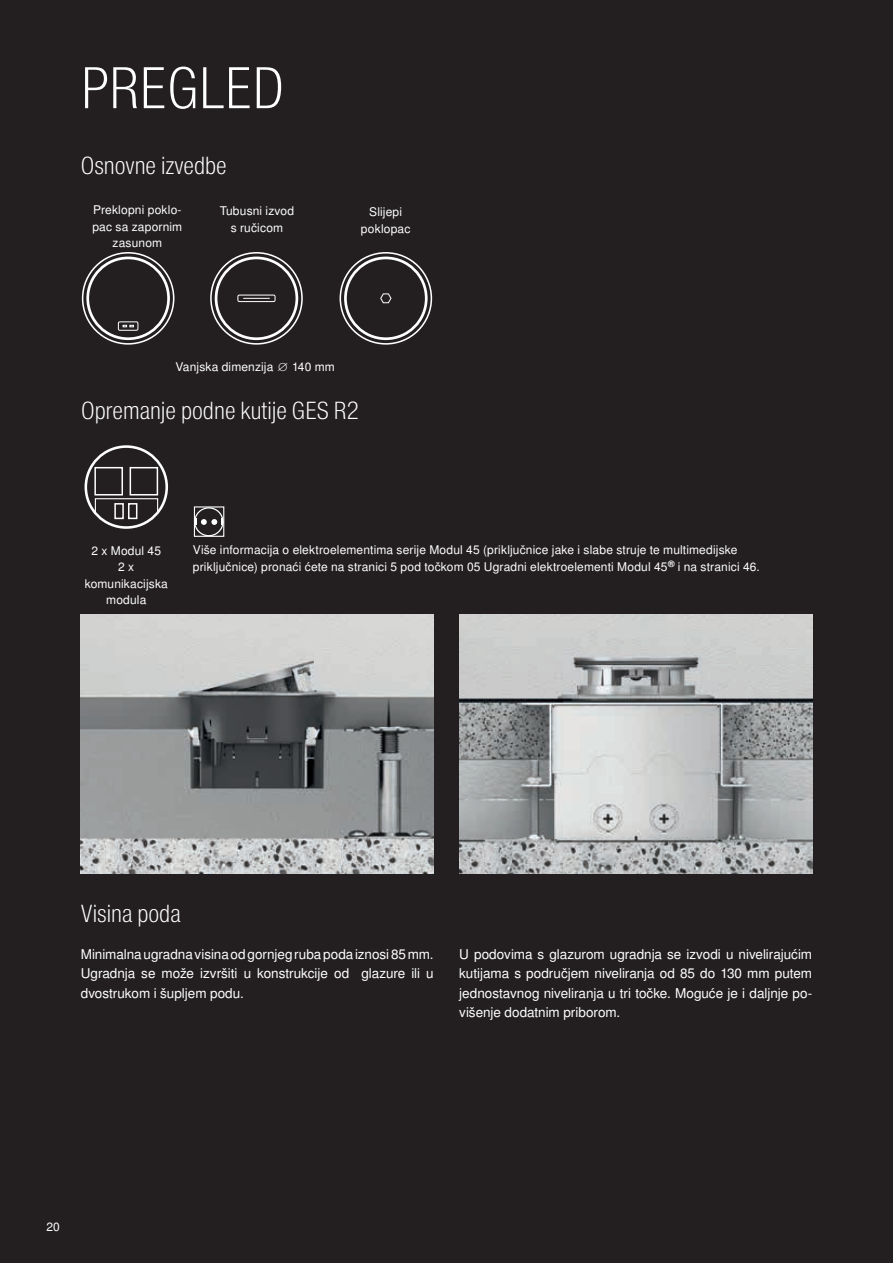
<style>
.page{position:relative;width:893px;height:1263px;background:#231f20}
.page>*{position:absolute;margin:0;border:0;box-sizing:border-box;transform-origin:0 0}
.t1{font:57px "Nimbus San LOT Lig Con";color:#fff}
.t2{font:24px "Nimbus San LOT Lig Con";color:#fff}
.t3{font:13.5px/19.5px "Nimbus San LOT";color:#fff;text-align:justify}
.t4{font:12px/16.5px "Nimbus San LOT";letter-spacing:.015em;color:#fff;text-align:center}
</style>
<div class="page">
<svg style="left:94px;top:498px;width:65px;height:29px;background:#423f3f"></svg>
<div style="left:85px;top:445px;width:83px;height:84px;border:3px solid #fff;border-radius:50%"></div>
<div style="left:94px;top:467px;width:29px;height:28px;border:2px solid #fff"></div>
<div style="left:130px;top:467px;width:28px;height:28px;border:2px solid #fff"></div>
<div style="left:215px;top:257px;width:83px;height:83px;border:3px solid #fff;border-radius:50%"></div>
<div style="left:238px;top:295px;width:37px;height:7px;border:1px solid #fff;border-radius:2px"></div>
<svg style="left:244px;top:298px;width:25px;height:1px"></svg>
<div style="left:344px;top:257px;width:84px;height:83px;border:3px solid #fff;border-radius:50%"></div>
<svg style="left:380px;top:293px;width:12px;height:10px"></svg>
<div style="left:86px;top:257px;width:84px;height:83px;border:3px solid #fff;border-radius:50%"></div>
<div style="left:118px;top:321px;width:20px;height:10px;border:1px solid #fff;border-radius:2px"></div>
<svg style="left:123px;top:325px;width:11px;height:2px"></svg>
<img style="left:81px;top:614px;width:353px;height:260px">
<img style="left:459px;top:614px;width:353px;height:260px">
<div style="left:340px;top:252px;width:92px;height:93px;border:2px solid #fff;border-radius:50%"></div>
<div style="left:210px;top:252px;width:93px;height:93px;border:2px solid #fff;border-radius:50%"></div>
<div style="left:82px;top:252px;width:92px;height:93px;border:2px solid #fff;border-radius:50%"></div>
<div style="left:114px;top:503px;width:10px;height:16px;border:2px solid #fff"></div>
<div style="left:128px;top:503px;width:9px;height:16px;border:2px solid #fff"></div>
<div style="left:194px;top:506px;width:30px;height:31px;border:1px solid #fff"></div>
<div style="left:194px;top:507px;width:30px;height:29px;border:1px solid #fff;border-radius:50%"></div>
<svg style="left:195px;top:519px;width:28px;height:6px"></svg>
<h1 class="t1" style="left:81px;top:54px;width:205px">PREGLED</h1>
<h2 class="t2" style="left:81px;top:151px;width:148px">Osnovne izvedbe</h2>
<p class="t4" style="left:92px;top:202px;width:91px">Preklopni poklo&shy;pac sa zapornim zasunom</p>
<p class="t4" style="left:220px;top:203px;width:76px">Tubusni izvod s ručicom</p>
<p class="t4" style="left:361px;top:204px;width:51px">Slijepi poklopac</p>
<p class="t4" style="left:175px;top:358px;width:161px">Vanjska dimenzija ∅ 140 mm</p>
<h2 class="t2" style="left:81px;top:397px;width:280px">Opremanje podne kutije GES R2</h2>
<p class="t4" style="left:85px;top:542px;width:85px">2 x Modul 45<br>2 x komunikacijska modula</p>
<p class="t4" style="left:193px;top:542px;width:569px;text-align:left">Više informacija o elektroelementima serije Modul 45 (priključnice jake i slabe struje te multimedijske priključnice) pronaći ćete na stranici 5 pod točkom 05 Ugradni elektroelementi Modul 45<sup>®</sup> i na stranici 46.</p>
<h2 class="t2" style="left:81px;top:899px;width:102px">Visina poda</h2>
<p class="t3" style="left:81px;top:944px;width:354px">Minimalna ugradna visina od gornjeg ruba poda iznosi 85mm.<br>Ugradnja se može izvršiti u konstrukcije od glazure ili u dvostrukom i šupljem podu.</p>
<p class="t3" style="left:459px;top:944px;width:354px">U podovima s glazurom ugradnja se izvodi u nivelirajućim kutijama s područjem niveliranja od 85 do 130 mm putem jednostavnog niveliranja u tri točke. Moguće je i daljnje po&shy;višenje dodatnim priborom.</p>
<p class="t4" style="left:47px;top:1219px;width:15px">20</p>
</div>
